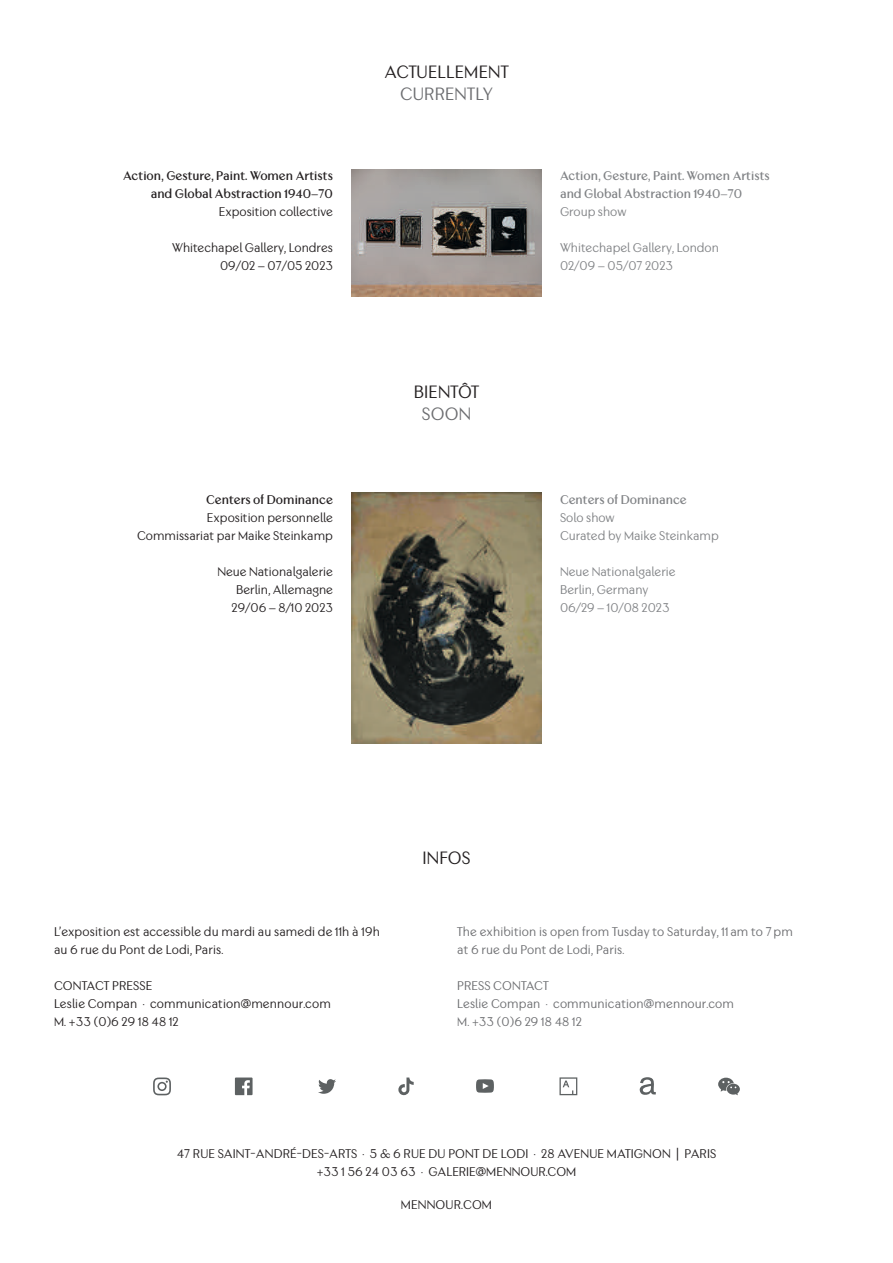
<style>
.page{position:relative;width:893px;height:1263px;background:#fff}
.page>*{position:absolute;margin:0;border:0;box-sizing:border-box;transform-origin:0 0}
.t1{font:18px "Mennour Text";letter-spacing:.01em;color:#231f20}
.t2{font:18px "Mennour Text";letter-spacing:.01em;color:#6c6d70}
.t3{font:12.75px/18px "Mennour Text";color:#231f20;text-align:right}
.t4{font:12.75px/18px "Mennour Text";letter-spacing:.01em;color:#6c6d70}
.t5{font:12.75px/18px "Mennour Text";color:#808285}
.t6{font:600 12.75px/18px "Mennour Text";color:#808285}
.t7{font:600 12.75px/18px "Mennour Text";color:#231f20;text-align:right}
</style>
<div class="page">
<svg style="left:640px;top:1077px;width:16px;height:18px"></svg>
<svg style="left:235px;top:1077px;width:18px;height:18px"></svg>
<svg style="left:153px;top:1077px;width:18px;height:18px"></svg>
<svg style="left:318px;top:1079px;width:18px;height:15px"></svg>
<svg style="left:476px;top:1079px;width:18px;height:14px"></svg>
<svg style="left:718px;top:1078px;width:22px;height:17px"></svg>
<svg style="left:398px;top:1077px;width:16px;height:18px"></svg>
<svg style="left:559px;top:1077px;width:18px;height:18px"></svg>
<img style="left:351px;top:169px;width:191px;height:127px">
<img style="left:351px;top:492px;width:191px;height:251px">
<p class="t7" style="left:123px;top:167px;width:211px">Action, Gesture, Paint. Women Artists and Global Abstraction 1940–70</p>
<p class="t3" style="left:219px;top:202px;width:116px">Exposition collective</p>
<p class="t3" style="left:172px;top:238px;width:162px">Whitechapel Gallery, Londres<br>09/02 – 07/05 2023</p>
<p class="t7" style="left:206px;top:491px;width:128px">Centers of Dominance</p>
<p class="t3" style="left:137px;top:508px;width:197px">Exposition personnelle<br>Commissariat par Maike Steinkamp</p>
<p class="t3" style="left:217px;top:562px;width:117px">Neue Nationalgalerie<br>Berlin, Allemagne<br>29/06 – 8/10 2023</p>
<h1 class="t1" style="left:384px;top:60px;width:126px">ACTUELLEMENT</h1>
<h1 class="t2" style="left:400px;top:81px;width:94px">CURRENTLY</h1>
<h1 class="t1" style="left:414px;top:380px;width:67px">BIENTÔT</h1>
<h1 class="t2" style="left:422px;top:401px;width:51px">SOON</h1>
<p class="t6" style="left:560px;top:167px;width:211px">Action, Gesture, Paint. Women Artists and Global Abstraction 1940–70</p>
<p class="t5" style="left:560px;top:202px;width:68px">Group show</p>
<p class="t5" style="left:560px;top:238px;width:160px">Whitechapel Gallery, London<br>02/09 – 05/07 2023</p>
<p class="t6" style="left:560px;top:491px;width:128px">Centers of Dominance</p>
<p class="t5" style="left:560px;top:508px;width:160px">Solo show<br>Curated by Maike Steinkamp</p>
<p class="t5" style="left:560px;top:562px;width:117px">Neue Nationalgalerie<br>Berlin, Germany<br>06/29 – 10/08 2023</p>
<h1 class="t1" style="left:422px;top:846px;width:50px">INFOS</h1>
<p class="t3" style="left:54px;top:922px;width:327px;text-align:left">L’exposition est accessible du mardi au samedi de 11h à 19h au 6 rue du Pont de Lodi, Paris.</p>
<p class="t3" style="left:54px;top:976px;width:278px;text-align:left">CONTACT PRESSE<br>Leslie Compan · communication@mennour.com<br>M. +33 (0)6 29 18 48 12</p>
<p class="t4" style="left:457px;top:922px;width:337px">The exhibition is open from Tusday to Saturday, 11 am to 7pm at 6 rue du Pont de Lodi, Paris.</p>
<p class="t4" style="left:457px;top:976px;width:278px">PRESS CONTACT<br>Leslie Compan · communication@mennour.com<br>M. +33 (0)6 29 18 48 12</p>
<p class="t3" style="left:177px;top:1144px;width:541px;text-align:center">47 RUE SAINT-ANDRÉ-DES-ARTS · 5 &amp; 6 RUE DU PONT DE LODI · 28 AVENUE MATIGNON | PARIS +33 1 56 24 03 63 · GALERIE@MENNOUR.COM</p>
<p class="t3" style="left:401px;top:1195px;width:93px">MENNOUR.COM</p>
</div>
